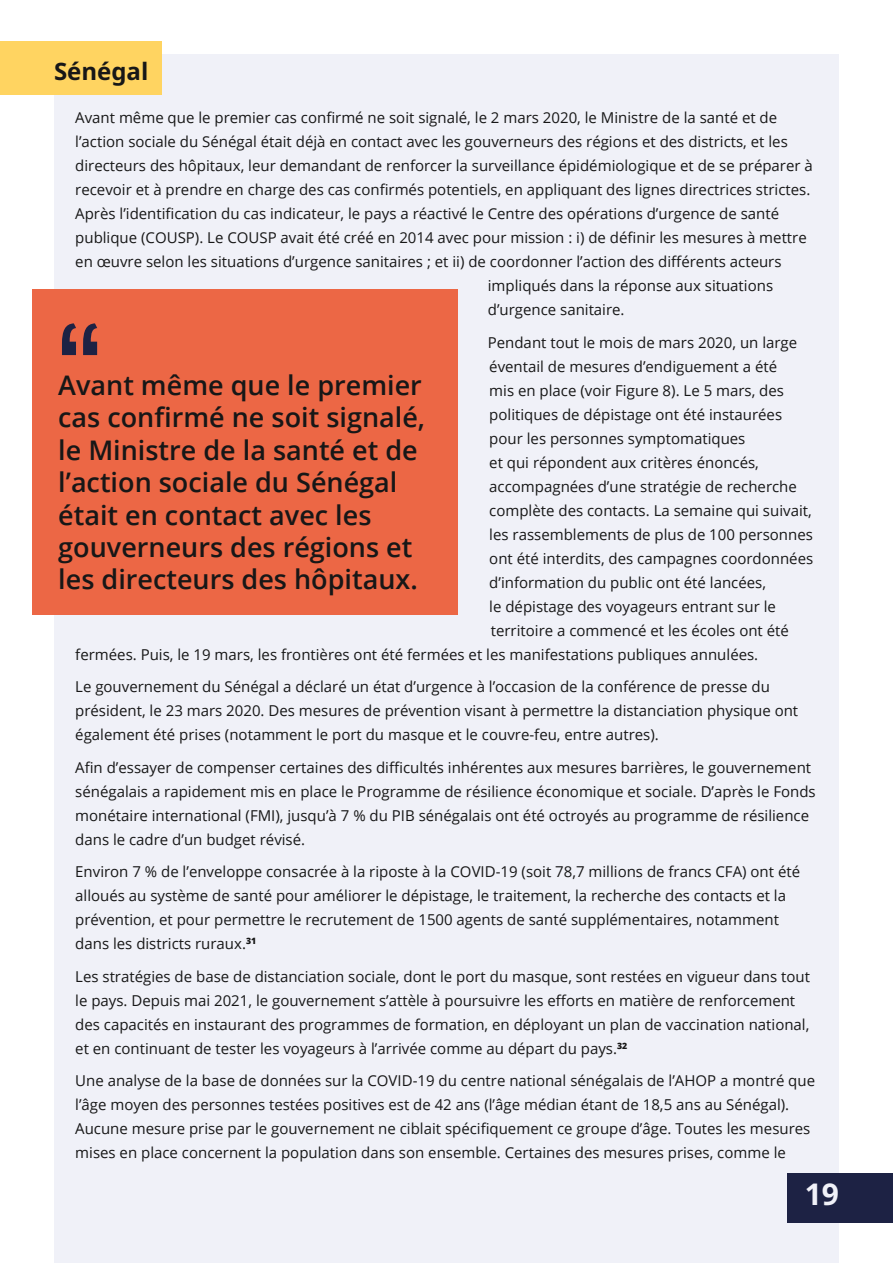
<style>
.page{position:relative;width:893px;height:1263px;background:#fff}
.page>*{position:absolute;margin:0;border:0;box-sizing:border-box;transform-origin:0 0}
.t1{font:120px "Oswald";color:#1d2244}
.t2{font:700 30px "Noto Sans";color:#f0f1f8}
.t3{font:600 27px/32.4px "Open Sans";color:#171717}
.t4{font:700 24px "Noto Sans";color:#171717}
.t5{font:15px/24px "Open Sans";color:#171717}
</style>
<div class="page">
<div style="left:54px;top:54px;width:785px;height:1209px;background:#f0f1f8"></div>
<div style="left:0;top:41px;width:161px;height:54px;background:#ffd461"></div>
<div style="left:33px;top:289px;width:425px;height:326px;background:#ec6745"></div>
<div style="left:788px;top:1173px;width:105px;height:49px;background:#1d2244"></div>
<h3 class="t4" style="left:54px;top:54px;width:96px">Sénégal</h3>
<p class="t5" style="left:75px;top:105px;width:703px">Avant même que le premier cas confirmé ne soit signalé, le 2 mars 2020, le Ministre de la santé et de</p>
<p class="t5" style="left:75px;top:129px;width:714px">l’action sociale du Sénégal était déjà en contact avec les gouverneurs des régions et des districts, et les</p>
<p class="t5" style="left:75px;top:153px;width:739px">directeurs des hôpitaux, leur demandant de renforcer la surveillance épidémiologique et de se préparer à</p>
<p class="t5" style="left:75px;top:177px;width:737px">recevoir et à prendre en charge des cas confirmés potentiels, en appliquant des lignes directrices strictes.</p>
<p class="t5" style="left:75px;top:201px;width:705px">Après l’identification du cas indicateur, le pays a réactivé le Centre des opérations d’urgence de santé</p>
<p class="t5" style="left:75px;top:225px;width:733px">publique (COUSP). Le COUSP avait été créé en 2014 avec pour mission : i) de définir les mesures à mettre</p>
<p class="t5" style="left:75px;top:249px;width:708px">en œuvre selon les situations d’urgence sanitaires ; et ii) de coordonner l’action des différents acteurs</p>
<p class="t5" style="left:488px;top:273px;width:287px">impliqués dans la réponse aux situations</p>
<p class="t5" style="left:488px;top:297px;width:138px">d’urgence sanitaire.</p>
<p class="t5" style="left:488px;top:330px;width:311px">Pendant tout le mois de mars 2020, un large</p>
<p class="t5" style="left:489px;top:354px;width:289px">éventail de mesures d’endiguement a été</p>
<p class="t5" style="left:489px;top:378px;width:296px">mis en place (voir Figure 8). Le 5 mars, des</p>
<p class="t5" style="left:489px;top:402px;width:294px">politiques de dépistage ont été instaurées</p>
<p class="t5" style="left:489px;top:426px;width:258px">pour les personnes symptomatiques</p>
<p class="t5" style="left:489px;top:450px;width:271px">et qui répondent aux critères énoncés,</p>
<p class="t5" style="left:489px;top:474px;width:309px">accompagnées d’une stratégie de recherche</p>
<p class="t5" style="left:489px;top:498px;width:324px">complète des contacts. La semaine qui suivait,</p>
<p class="t5" style="left:489px;top:522px;width:325px">les rassemblements de plus de 100 personnes</p>
<p class="t5" style="left:489px;top:546px;width:325px">ont été interdits, des campagnes coordonnées</p>
<p class="t5" style="left:489px;top:570px;width:278px">d’information du public ont été lancées,</p>
<p class="t5" style="left:489px;top:594px;width:288px">le dépistage des voyageurs entrant sur le</p>
<p class="t5" style="left:491px;top:618px;width:300px">territoire a commencé et les écoles ont été</p>
<p class="t5" style="left:75px;top:642px;width:684px">fermées. Puis, le 19 mars, les frontières ont été fermées et les manifestations publiques annulées.</p>
<p class="t5" style="left:75px;top:674px;width:724px">Le gouvernement du Sénégal a déclaré un état d’urgence à l’occasion de la conférence de presse du président, le 23 mars 2020. Des mesures de prévention visant à permettre la distanciation physique ont également été prises (notamment le port du masque et le couvre-feu, entre autres).</p>
<p class="t5" style="left:75px;top:755px;width:742px">Afin d’essayer de compenser certaines des difficultés inhérentes aux mesures barrières, le gouvernement sénégalais a rapidement mis en place le Programme de résilience économique et sociale. D’après le Fonds monétaire international (FMI), jusqu’à 7 % du PIB sénégalais ont été octroyés au programme de résilience dans le cadre d’un budget révisé.</p>
<p class="t5" style="left:75px;top:859px;width:726px">Environ 7 % de l’enveloppe consacrée à la riposte à la COVID-19 (soit 78,7 millions de francs CFA) ont été alloués au système de santé pour améliorer le dépistage, le traitement, la recherche des contacts et la prévention, et pour permettre le recrutement de 1500 agents de santé supplémentaires, notamment dans les districts ruraux.<sup>31</sup></p>
<p class="t5" style="left:75px;top:964px;width:736px">Les stratégies de base de distanciation sociale, dont le port du masque, sont restées en vigueur dans tout le pays. Depuis mai 2021, le gouvernement s’attèle à poursuivre les efforts en matière de renforcement des capacités en instaurant des programmes de formation, en déployant un plan de vaccination national, et en continuant de tester les voyageurs à l’arrivée comme au départ du pays.<sup>32</sup></p>
<p class="t5" style="left:75px;top:1068px;width:741px">Une analyse de la base de données sur la COVID-19 du centre national sénégalais de l’AHOP a montré que l’âge moyen des personnes testées positives est de 42 ans (l’âge médian étant de 18,5 ans au Sénégal).<br>Aucune mesure prise par le gouvernement ne ciblait spécifiquement ce groupe d’âge. Toutes les mesures mises en place concernent la population dans son ensemble. Certaines des mesures prises, comme le</p>
<h1 class="t1" style="left:58px;top:269px;width:48px">“</h1>
<h3 class="t3" style="left:58px;top:368px;width:368px">Avant même que le premier cas confirmé ne soit signalé, le Ministre de la santé et de l’action sociale du Sénégal était en contact avec les gouverneurs des régions et les directeurs des hôpitaux.</h3>
<h2 class="t2" style="left:805px;top:1173px;width:36px">19</h2>
</div>
